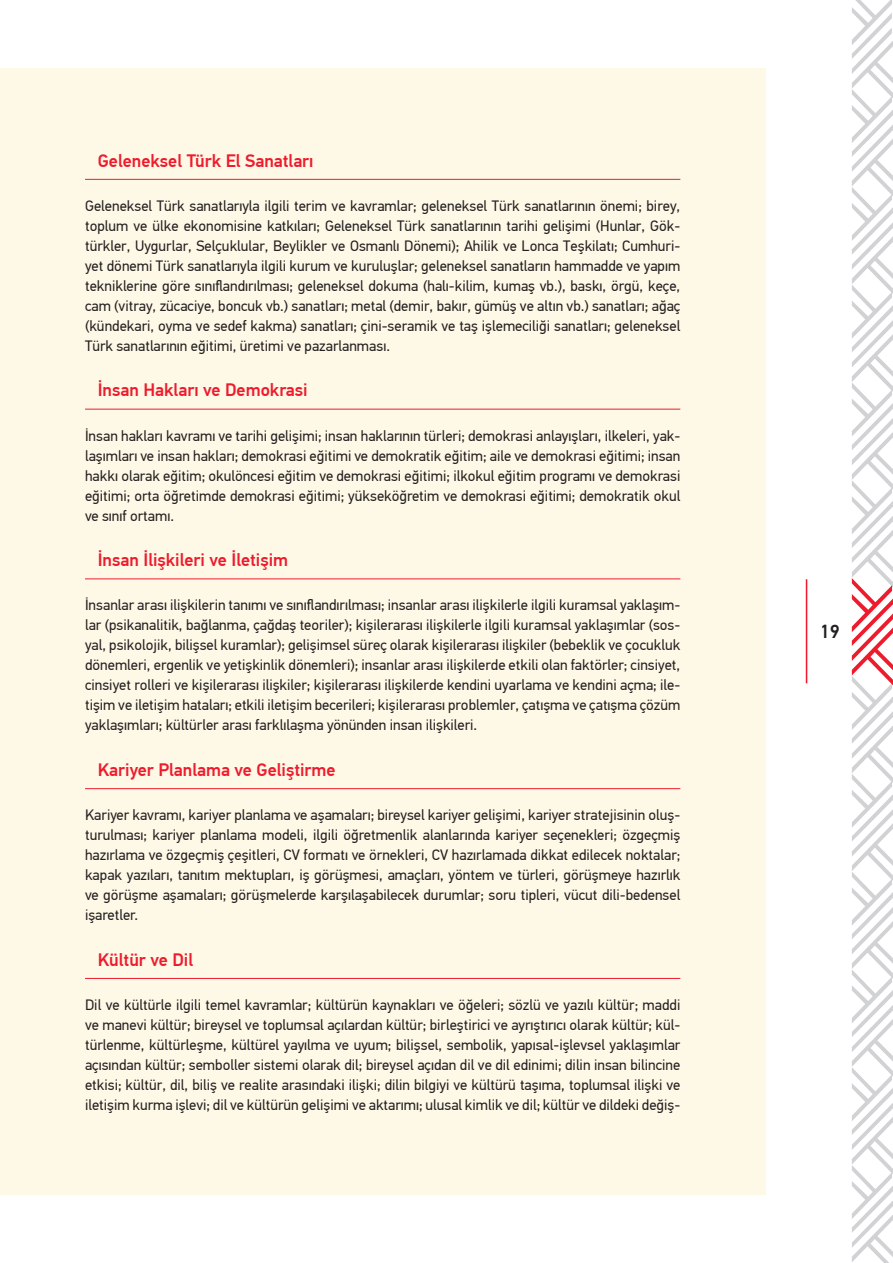
<style>
.page{position:relative;width:893px;height:1263px;background:#fff}
.page>*{position:absolute;margin:0;border:0;box-sizing:border-box;transform-origin:0 0}
.t1{font:500 18.9px "PF Din Text Pro";color:#231f20}
.t2{font:500 18px "PF Din Text Pro";color:#ee1b2d}
.t3{font:15px/20px "PF Din Text Pro";color:#231f20;text-align:justify}
</style>
<div class="page">
<div style="left:0;top:68px;width:765px;height:1127px;background:#fef8e6"></div>
<hr style="left:806px;top:579px;width:1px;height:104px;background:#ee1b2d">
<svg style="left:852px;top:0;width:41px;height:1263px"></svg>
<hr style="left:85px;top:179px;width:595px;height:1px;background:#ee1b2d">
<hr style="left:85px;top:409px;width:595px;height:1px;background:#ee1b2d">
<hr style="left:85px;top:578px;width:595px;height:1px;background:#ee1b2d">
<hr style="left:85px;top:788px;width:595px;height:1px;background:#ee1b2d">
<hr style="left:85px;top:978px;width:595px;height:1px;background:#ee1b2d">
<p class="t2" style="left:98px;top:150px;width:217px">Geleneksel Türk El Sanatları</p>
<p class="t3" style="left:85px;top:196px;width:597px">Geleneksel Türk sanatlarıyla ilgili terim ve kavramlar; geleneksel Türk sanatlarının önemi; birey, toplum ve ülke ekonomisine katkıları; Geleneksel Türk sanatlarının tarihi gelişimi (Hunlar, Gök&shy;türkler, Uygurlar, Selçuklular, Beylikler ve Osmanlı Dönemi); Ahilik ve Lonca Teşkilatı; Cumhuri&shy;yet dönemi Türk sanatlarıyla ilgili kurum ve kuruluşlar; geleneksel sanatların hammadde ve yapım tekniklerine göre sınıflandırılması; geleneksel dokuma (halı-kilim, kumaş vb.), baskı, örgü, keçe, cam (vitray, zücaciye, boncuk vb.) sanatları; metal (demir, bakır, gümüş ve altın vb.) sanatları; ağaç (kündekari, oyma ve sedef kakma) sanatları; çini-seramik ve taş işlemeciliği sanatları; geleneksel Türk sanatlarının eğitimi, üretimi ve pazarlanması.</p>
<p class="t2" style="left:98px;top:379px;width:211px">İnsan Hakları ve Demokrasi</p>
<p class="t3" style="left:85px;top:426px;width:597px">İnsan hakları kavramı ve tarihi gelişimi; insan haklarının türleri; demokrasi anlayışları, ilkeleri, yak&shy;laşımları ve insan hakları; demokrasi eğitimi ve demokratik eğitim; aile ve demokrasi eğitimi; insan hakkı olarak eğitim; okulöncesi eğitim ve demokrasi eğitimi; ilkokul eğitim programı ve demokrasi eğitimi; orta öğretimde demokrasi eğitimi; yükseköğretim ve demokrasi eğitimi; demokratik okul ve sınıf ortamı.</p>
<p class="t2" style="left:98px;top:549px;width:192px">İnsan İlişkileri ve İletişim</p>
<p class="t3" style="left:85px;top:595px;width:597px">İnsanlar arası ilişkilerin tanımı ve sınıflandırılması; insanlar arası ilişkilerle ilgili kuramsal yaklaşım&shy;lar (psikanalitik, bağlanma, çağdaş teoriler); kişilerarası ilişkilerle ilgili kuramsal yaklaşımlar (sos&shy;yal, psikolojik, bilişsel kuramlar); gelişimsel süreç olarak kişilerarası ilişkiler (bebeklik ve çocukluk dönemleri, ergenlik ve yetişkinlik dönemleri); insanlar arası ilişkilerde etkili olan faktörler; cinsiyet, cinsiyet rolleri ve kişilerarası ilişkiler; kişilerarası ilişkilerde kendini uyarlama ve kendini açma; ile&shy;tişim ve iletişim hataları; etkili iletişim becerileri; kişilerarası problemler, çatışma ve çatışma çözüm yaklaşımları; kültürler arası farklılaşma yönünden insan ilişkileri.</p>
<p class="t2" style="left:98px;top:759px;width:239px">Kariyer Planlama ve Geliştirme</p>
<p class="t3" style="left:85px;top:805px;width:597px">Kariyer kavramı, kariyer planlama ve aşamaları; bireysel kariyer gelişimi, kariyer stratejisinin oluş&shy;turulması; kariyer planlama modeli, ilgili öğretmenlik alanlarında kariyer seçenekleri; özgeçmiş hazırlama ve özgeçmiş çeşitleri, CV formatı ve örnekleri, CV hazırlamada dikkat edilecek noktalar; kapak yazıları, tanıtım mektupları, iş görüşmesi, amaçları, yöntem ve türleri, görüşmeye hazırlık ve görüşme aşamaları; görüşmelerde karşılaşabilecek durumlar; soru tipleri, vücut dili-bedensel işaretler.</p>
<p class="t2" style="left:98px;top:949px;width:97px">Kültür ve Dil</p>
<p class="t3" style="left:85px;top:995px;width:597px">Dil ve kültürle ilgili temel kavramlar; kültürün kaynakları ve öğeleri; sözlü ve yazılı kültür; maddi ve manevi kültür; bireysel ve toplumsal açılardan kültür; birleştirici ve ayrıştırıcı olarak kültür; kül&shy;türlenme, kültürleşme, kültürel yayılma ve uyum; bilişsel, sembolik, yapısal-işlevsel yaklaşımlar açısından kültür; semboller sistemi olarak dil; bireysel açıdan dil ve dil edinimi; dilin insan bilincine etkisi; kültür, dil, biliş ve realite arasındaki ilişki; dilin bilgiyi ve kültürü taşıma, toplumsal ilişki ve iletişim kurma işlevi; dil ve kültürün gelişimi ve aktarımı; ulusal kimlik ve dil; kültür ve dildeki değiş-</p>
<p class="t1" style="left:820px;top:620px;width:21px">19</p>
</div>
